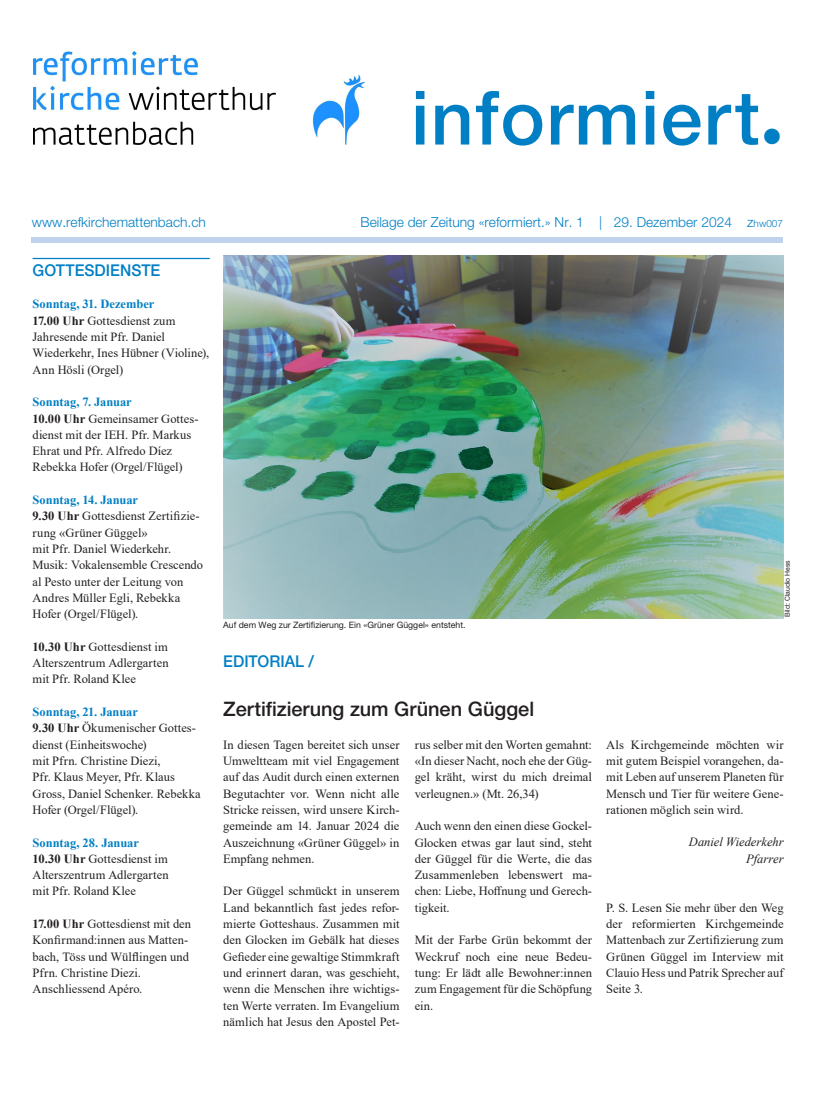
<style>
.page{position:relative;width:815px;height:1106px;background:#fff}
.page>*{position:absolute;margin:0;border:0;box-sizing:border-box;transform-origin:0 0}
.t1{font:500 75px "Helvetica Neue LT Pro";letter-spacing:.02em;color:#007fc4}
.t2{font:500 20px "Helvetica Neue LT Pro";color:#231f20}
.t3{font:500 16.25px "Helvetica Neue LT Pro";color:#007fc4;scale:.96 1}
.t4{font:300 13.75px "Helvetica Neue LT Pro";color:#007fc4}
.t5{font:12.5px/16.2px "Times New Roman";color:#231f20;text-align:justify}
.t6{font:italic 12.5px/16.2px "Times New Roman";color:#231f20;text-align:right}
.t7{font:8.75px "Helvetica Neue LT Pro";color:#231f20}
.t8{font:6.88px "Helvetica Neue LT Pro";color:#231f20}
.s1{font-size:10px}
.s2{font-weight:700;color:#007fc4}
.s3{font-weight:700}
</style>
<div class="page">
<div style="left:31px;top:238px;width:752px;height:5px;background:#c0d3ec"></div>
<img style="left:33px;top:51px;width:332px;height:93px">
<hr style="left:33px;top:258px;width:177px;height:1px;background:#007fc4">
<img style="left:223px;top:255px;width:560px;height:363px">
<h1 class="t1" style="left:411px;top:73px;width:373px">informiert<sub>•</sub></h1>
<p class="t4" style="left:32px;top:213px;width:175px">www.refkirchemattenbach.ch</p>
<p class="t4" style="left:361px;top:213px;width:424px">Beilage der Zeitung «reformiert.» Nr. 1 | 29. Dezember 2024 z<span class="s1">hw007</span></p>
<h3 class="t3" style="left:33px;top:260px;width:135px">GOTTESDIENSTE</h3>
<p class="t5" style="left:33px;top:296px;width:178px;text-align:left"><span class="s2">Sonntag, 31. Dezember<br></span><span class="s3">17.00 Uhr</span> Gottesdienst zum<br>Jahresende mit Pfr. Daniel<br>Wiederkehr, Ines Hübner (Violine),<br>Ann Hösli (Orgel)</p>
<p class="t5" style="left:33px;top:393px;width:167px;text-align:left"><span class="s2">Sonntag, 7. Januar<br></span><span class="s3">10.00 Uhr</span> Gemeinsamer Gottes&shy;dienst mit der IEH. Pfr. Markus<br>Ehrat und Pfr. Alfredo Díez<br>Rebekka Hofer (Orgel/Flügel)</p>
<p class="t5" style="left:33px;top:491px;width:172px;text-align:left"><span class="s2">Sonntag, 14. Januar<br></span><span class="s3">9.30 Uhr</span> Gottesdienst Zertifizie&shy;rung «Grüner Güggel»<br>mit Pfr. Daniel Wiederkehr.<br>Musik: Vokalensemble Crescendo al Pesto unter der Leitung von<br>Andres Müller Egli, Rebekka<br>Hofer (Orgel/Flügel).</p>
<p class="t5" style="left:33px;top:638px;width:138px"><span class="s3">10.30 Uhr</span> Gottesdienst im Alterszentrum Adlergarten mit Pfr. Roland Klee</p>
<p class="t5" style="left:33px;top:703px;width:170px;text-align:left"><span class="s2">Sonntag, 21. Januar<br></span><span class="s3">9.30 Uhr</span> Ökumenischer Gottes&shy;dienst (Einheitswoche)<br>mit Pfrn. Christine Diezi,<br>Pfr. Klaus Meyer, Pfr. Klaus<br>Gross, Daniel Schenker. Rebekka<br>Hofer (Orgel/Flügel).</p>
<p class="t5" style="left:33px;top:833px;width:138px;text-align:left"><span class="s2">Sonntag, 28. Januar<br></span><span class="s3">10.30 Uhr</span> Gottesdienst im<br>Alterszentrum Adlergarten mit Pfr. Roland Klee</p>
<p class="t5" style="left:33px;top:915px;width:160px;text-align:left"><span class="s3">17.00 Uhr</span> Gottesdienst mit den<br>Konfirmand:innen aus Matten&shy;bach, Töss und Wülflingen und<br>Pfrn. Christine Diezi.<br>Anschliessend Apéro.</p>
<p class="t7" style="left:223px;top:619px;width:244px">Auf dem Weg zur Zertifizierung. Ein «Grüner Güggel» entsteht.</p>
<h3 class="t3" style="left:223px;top:651px;width:96px">EDITORIAL /</h3>
<h2 class="t2" style="left:223px;top:697px;width:312px">Zertifizierung zum Grünen Güggel</h2>
<p class="t5" style="left:223px;top:736px;width:178px">In diesen Tagen bereitet sich unser Umweltteam mit viel Engagement auf das Audit durch einen externen Begutachter vor. Wenn nicht alle Stricke reissen, wird unsere Kirch&shy;gemeinde am 14. Januar 2024 die Auszeichnung «Grüner Güggel» in Empfang nehmen.</p>
<p class="t5" style="left:223px;top:882px;width:178px">Der Güggel schmückt in unserem Land bekanntlich fast jedes refor&shy;mierte Gotteshaus. Zusammen mit den Glocken im Gebälk hat dieses Gefieder eine gewaltige Stimmkraft und erinnert daran, was geschieht, wenn die Menschen ihre wichtigs&shy;ten Werte verraten. Im Evangelium nämlich hat Jesus den Apostel Pet-</p>
<p class="t5" style="left:415px;top:736px;width:179px">rus selber mit den Worten gemahnt: «In dieser Nacht, noch ehe der Güg&shy;gel kräht, wirst du mich dreimal verleugnen.» (Mt. 26,34)</p>
<p class="t5" style="left:415px;top:817px;width:179px">Auch wenn den einen diese Gockel-Glocken etwas gar laut sind, steht der Güggel für die Werte, die das Zusammenleben lebenswert ma&shy;chen: Liebe, Hoffnung und Gerech&shy;tigkeit.</p>
<p class="t5" style="left:415px;top:931px;width:179px">Mit der Farbe Grün bekommt der Weckruf noch eine neue Bedeu&shy;tung: Er lädt alle Bewohner:innen zum Engagement für die Schöpfung ein.</p>
<p class="t8" style="left:783px;top:617px;width:58px;rotate:-90deg">Bild: Claudio Hess</p>
<p class="t5" style="left:606px;top:736px;width:179px">Als Kirchgemeinde möchten wir mit gutem Beispiel vorangehen, da&shy;mit Leben auf unserem Planeten für Mensch und Tier für weitere Gene&shy;rationen möglich sein wird.</p>
<p class="t6" style="left:689px;top:833px;width:96px">Daniel Wiederkehr<br>Pfarrer</p>
<p class="t5" style="left:606px;top:899px;width:179px">P. S. Lesen Sie mehr über den Weg der reformierten Kirchgemeinde Mattenbach zur Zertifizierung zum Grünen Güggel im Interview mit Clauio Hess und Patrik Sprecher auf Seite 3.</p>
</div>
